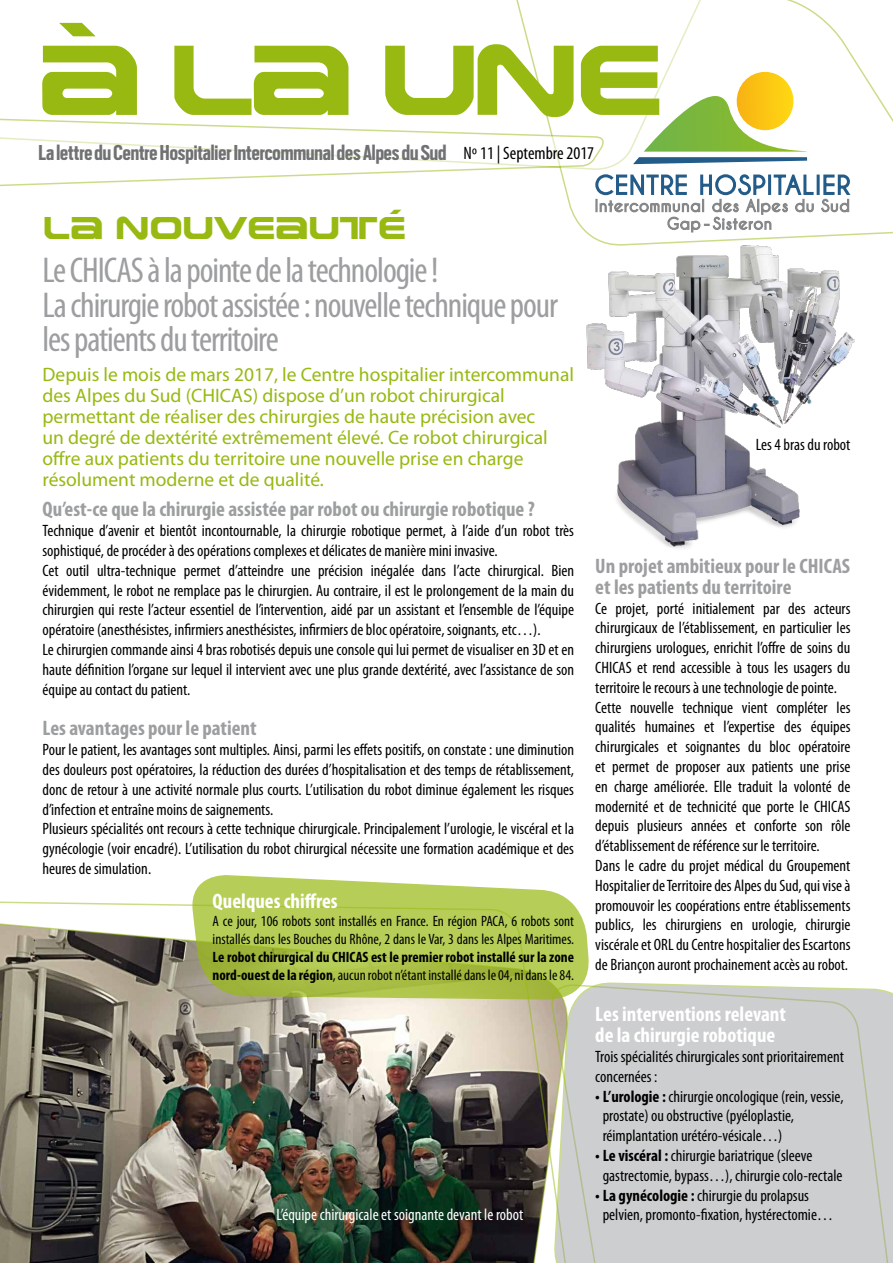
<style>
.page{position:relative;width:893px;height:1263px;background:#fff}
.page>*{position:absolute;margin:0;border:0;box-sizing:border-box;transform-origin:0 0}
.t1{font:98.85px "Earth";color:#97b911}
.t2{font:condensed 36px/34.5px "Myriad Pro";letter-spacing:-.03em;color:#9c9e9f}
.t3{font:31.5px "Earth";color:#97b911}
.t4{font:700 24px "Scout Cond";color:#707172}
.t5{font:700 condensed 21px/21px "Myriad Pro";color:#9c9e9f}
.t6{font:700 condensed 21px/21px "Myriad Pro";color:#fff}
.t7{font:19.5px/21px "Myriad Pro";color:#97b911}
.t8{font:condensed 16.5px/19.8px "Myriad Pro";color:#000}
.t9{font:condensed 16.5px "Myriad Pro";color:#fff}
.t10{font:condensed 15px/18px "Myriad Pro";color:#000}
.t11{font:700 condensed 15px/18px "Myriad Pro";color:#000}
.s1{font-family:"Myriad Pro";font-weight:400;font-stretch:condensed;font-size:18px;color:#000}
.s2{font-weight:400}
.s3{font-weight:700}
</style>
<div class="page">
<svg style="left:516px;top:0;width:377px;height:246px"></svg>
<svg style="left:0;top:72px;width:850px;height:161px"></svg>
<svg style="left:192px;top:875px;width:397px;height:107px"></svg>
<img style="left:0;top:900px;width:569px;height:363px">
<div style="left:553px;top:982px;width:340px;height:281px;background:#cdcecf"></div>
<img style="left:587px;top:246px;width:268px;height:303px">
<h1 class="t1" style="left:38px;top:10px;width:627px">À LA UNE</h1>
<h3 class="t4" style="left:39px;top:137px;width:557px">La lettre du Centre Hospitalier Intercommunal des Alpes du Sud <span class="s1">Nº 11 | Septembre 2017</span></h3>
<h3 class="t3" style="left:43px;top:205px;width:364px">LA NOUVEAUTÉ</h3>
<h2 class="t2" style="left:43px;top:254px;width:517px">Le CHICAS à la pointe de la technologie !<br>La chirurgie robot assistée : nouvelle technique pour les patients du territoire</h2>
<p class="t7" style="left:43px;top:364px;width:533px">Depuis le mois de mars 2017, le Centre hospitalier intercommunal des Alpes du Sud (CHICAS) dispose d’un robot chirurgical permettant de réaliser des chirurgies de haute précision avec<br>un degré de dextérité extrêmement élevé. Ce robot chirurgical offre aux patients du territoire une nouvelle prise en charge résolument moderne et de qualité.</p>
<p class="t5" style="left:43px;top:499px;width:494px">Qu’est-ce que la chirurgie assistée par robot ou chirurgie robotique ?</p>
<p class="t8" style="left:43px;top:521px;width:533px">Technique d’avenir et bientôt incontournable, la chirurgie robotique permet, à l’aide d’un robot très sophistiqué, de procéder à des opérations complexes et délicates de manière mini invasive.<br>Cet outil ultra-technique permet d’atteindre une précision inégalée dans l’acte chirurgical. Bien évidemment, le robot ne remplace pas le chirurgien. Au contraire, il est le prolongement de la main du chirurgien qui reste l’acteur essentiel de l’intervention, aidé par un assistant et l’ensemble de l’équipe opératoire (anesthésistes, infirmiers anesthésistes, infirmiers de bloc opératoire, soignants, etc…).<br>Le chirurgien commande ainsi 4 bras robotisés depuis une console qui lui permet de visualiser en 3D et en haute définition l’organe sur lequel il intervient avec une plus grande dextérité, avec l’assistance de son équipe au contact du patient.</p>
<p class="t5" style="left:43px;top:718px;width:216px">Les avantages pour le patient</p>
<p class="t8" style="left:43px;top:740px;width:533px">Pour le patient, les avantages sont multiples. Ainsi, parmi les effets positifs, on constate : une diminution des douleurs post opératoires, la réduction des durées d’hospitalisation et des temps de rétablissement, donc de retour à une activité normale plus courts. L’utilisation du robot diminue également les risques d’infection et entraîne moins de saignements.<br>Plusieurs spécialités ont recours à cette technique chirurgicale. Principalement l’urologie, le viscéral et la gynécologie (voir encadré). L’utilisation du robot chirurgical nécessite une formation académique et des heures de simulation.</p>
<p class="t6" style="left:213px;top:891px;width:127px">Quelques chiffres</p>
<p class="t10" style="left:213px;top:913px;width:363px">A ce jour, 106 robots sont installés en France. En région PACA, 6 robots sont installés dans les Bouches du Rhône, 2 dans le Var, 3 dans les Alpes Maritimes.</p>
<p class="t11" style="left:213px;top:948px;width:363px">Le robot chirurgical du CHICAS est le premier robot installé sur la zone nord-ouest de la région<span class="s2">, aucun robot n’étant installé dans le 04, ni dans le 84.</span></p>
<p class="t9" style="left:276px;top:1206px;width:248px">L’équipe chirurgicale et soignante devant le robot</p>
<p class="t8" style="left:756px;top:435px;width:96px">Les 4 bras du robot</p>
<p class="t5" style="left:595px;top:556px;width:256px">Un projet ambitieux pour le CHICAS et les patients du territoire</p>
<p class="t8" style="left:595px;top:599px;width:257px">Ce projet, porté initialement par des acteurs chirurgicaux de l’établissement, en particulier les chirurgiens urologues, enrichit l’offre de soins du CHICAS et rend accessible à tous les usagers du territoire le recours à une technologie de pointe.<br>Cette nouvelle technique vient compléter les qualités humaines et l’expertise des équipes chirurgicales et soignantes du bloc opératoire et permet de proposer aux patients une prise en charge améliorée. Elle traduit la volonté de modernité et de technicité que porte le CHICAS depuis plusieurs années et conforte son rôle d’établissement de référence sur le territoire.<br>Dans le cadre du projet médical du Groupement Hospitalier de Territoire des Alpes du Sud, qui vise à promouvoir les coopérations entre établissements publics, les chirurgiens en urologie, chirurgie viscérale et ORL du Centre hospitalier des Escartons de Briançon auront prochainement accès au robot.</p>
<p class="t6" style="left:595px;top:1004px;width:192px">Les interventions relevant de la chirurgie robotique</p>
<p class="t8" style="left:595px;top:1047px;width:250px">Trois spécialités chirurgicales sont prioritairement concernées :</p>
<p class="t8" style="left:603px;top:1086px;width:242px;text-indent:-7px"><span class="s3">• L’urologie :</span> chirurgie oncologique (rein, vessie, prostate) ou obstructive (pyéloplastie, réimplantation urétéro-vésicale…)</p>
<p class="t8" style="left:603px;top:1146px;width:241px;text-indent:-7px"><span class="s3">• Le viscéral :</span> chirurgie bariatrique (sleeve gastrectomie, bypass…), chirurgie colo-rectale</p>
<p class="t8" style="left:603px;top:1185px;width:232px;text-indent:-7px"><span class="s3">• La gynécologie :</span> chirurgie du prolapsus pelvien, promonto-fixation, hystérectomie…</p>
</div>
